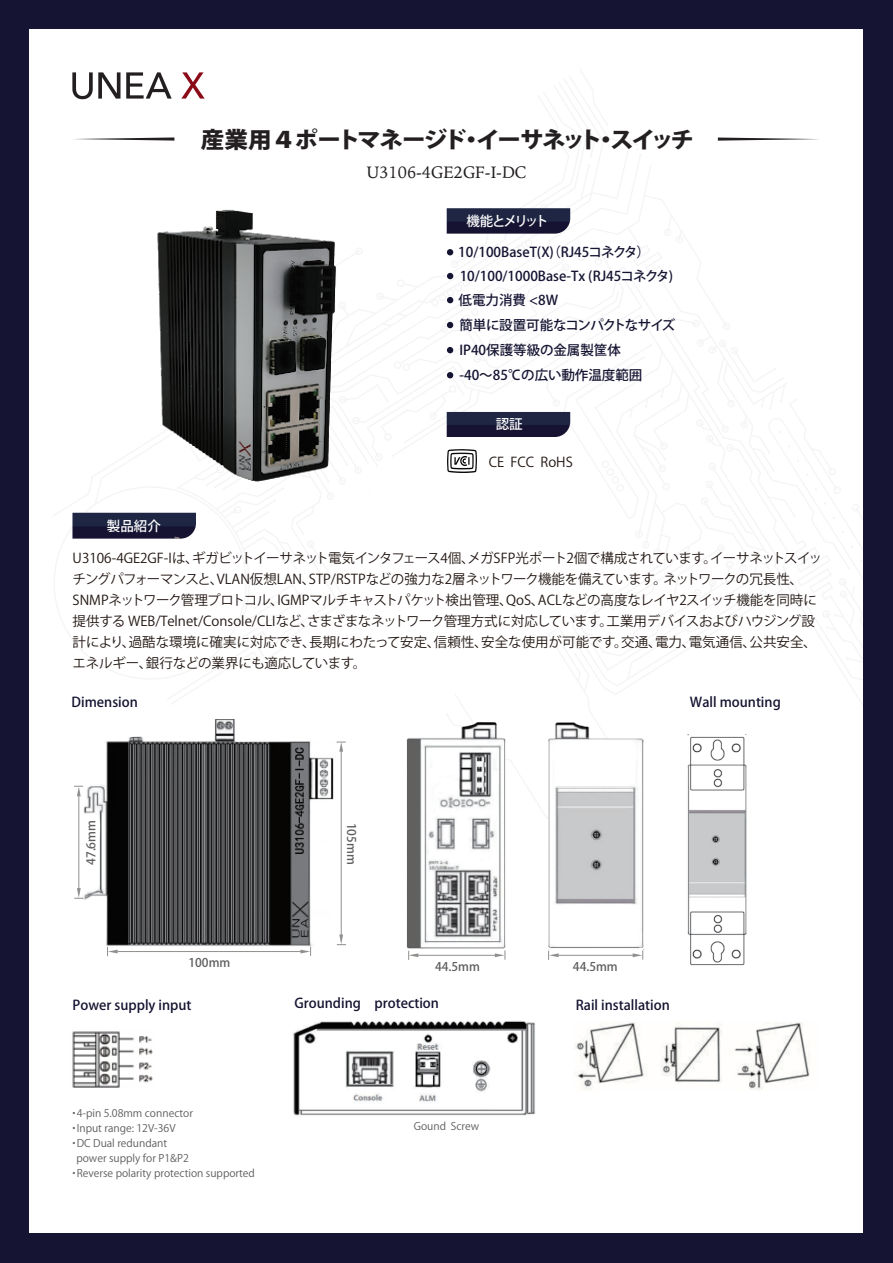
<style>
.page{position:relative;width:893px;height:1263px;background:#151432}
.page>*{position:absolute;margin:0;border:0;box-sizing:border-box;transform-origin:0 0}
.t1{font:800 22.5px "Koz Go Pr 6 N";letter-spacing:-.08em;color:#231f20;scale:1.05 1}
.t2{font:16.5px "Iowan Old Style";color:#231f20}
.t3{font:13.5px/21px "Koz Go Pr 6 N";letter-spacing:-.01em;color:#221713}
.t4{font:500 13.5px "Koz Go Pr 6 N";color:#151432}
.t5{font:500 13.5px "Koz Go Pr 6 N";color:#151431}
.t6{font:500 13.5px "Koz Go Pr 6 N";letter-spacing:-.04em;color:#151432}
.t7{font:500 13.5px "Koz Go Pr 6 N";letter-spacing:-.165em;color:#fff}
.t8{font:500 13.5px "Koz Go Pr 6 N";letter-spacing:-.05em;color:#fff}
.t9{font:500 12px "Koz Go Pr 6 N";color:#5e5e5e}
.t10{font:10.5px/15px "Koz Go Pr 6 N";color:#5e5e5e}
</style>
<div class="page">
<div style="left:30px;top:30px;width:833px;height:1203px;background:#fff"></div>
<img style="left:575px;top:1022px;width:235px;height:68px">
<img style="left:293px;top:1021px;width:242px;height:95px">
<img style="left:72px;top:1031px;width:81px;height:56px">
<img style="left:687px;top:734px;width:60px;height:232px">
<hr style="left:418px;top:955px;width:77px;height:1px;background:#918f8d">
<svg style="left:495px;top:950px;width:11px;height:10px"></svg>
<svg style="left:408px;top:951px;width:10px;height:9px"></svg>
<img style="left:407px;top:722px;width:98px;height:227px">
<img style="left:548px;top:722px;width:95px;height:226px">
<hr style="left:559px;top:955px;width:74px;height:1px;background:#918f8d">
<svg style="left:633px;top:950px;width:10px;height:10px"></svg>
<svg style="left:548px;top:951px;width:11px;height:9px"></svg>
<img style="left:74px;top:719px;width:272px;height:238px">
<hr style="left:118px;top:951px;width:183px;height:1px;background:#918f8d">
<svg style="left:107px;top:947px;width:11px;height:9px"></svg>
<svg style="left:300px;top:947px;width:11px;height:9px"></svg>
<hr style="left:341px;top:751px;width:1px;height:184px;background:#918f8d">
<svg style="left:337px;top:934px;width:9px;height:11px"></svg>
<svg style="left:337px;top:742px;width:9px;height:10px"></svg>
<hr style="left:78px;top:796px;width:1px;height:93px;background:#918f8d">
<svg style="left:74px;top:786px;width:9px;height:10px"></svg>
<svg style="left:74px;top:888px;width:9px;height:11px"></svg>
<svg style="left:72px;top:72px;width:746px;height:467px"></svg>
<h1 class="t1" style="left:201px;top:127px;width:471px">産業用４ポートマネージド・イーサネット・スイッチ</h1>
<p class="t2" style="left:366px;top:158px;width:162px">U3106-4GE2GF-I-DC</p>
<p class="t7" style="left:466px;top:213px;width:84px">機能とメリット</p>
<p class="t4" style="left:458px;top:245px;width:193px">10/100BaseT(X)（RJ45コネクタ）</p>
<p class="t4" style="left:460px;top:268px;width:215px">10/100/1000Base-Tx (RJ45コネクタ)</p>
<p class="t4" style="left:459px;top:292px;width:101px">低電力消費 &lt;8W</p>
<p class="t6" style="left:459px;top:317px;width:218px">簡単に設置可能なコンパクトなサイズ</p>
<p class="t4" style="left:459px;top:343px;width:163px">IP40保護等級の金属製筐体</p>
<p class="t4" style="left:459px;top:368px;width:184px">-40～85℃の広い動作温度範囲</p>
<p class="t8" style="left:496px;top:417px;width:28px">認証</p>
<p class="t8" style="left:107px;top:518px;width:55px">製品紹介</p>
<p class="t3" style="left:489px;top:451px;width:86px">CE FCC RoHS</p>
<p class="t3" style="left:72px;top:548px;width:751px">U3106-4GE2GF-Iは、ギガビットイーサネット電気インタフェース4個、メガSFP光ポート2個で構成されています。イーサネットスイッチングパフォーマンスと、VLAN仮想LAN、STP/RSTPなどの強力な2層ネットワーク機能を備えています。ネットワークの冗長性、SNMPネットワーク管理プロトコル、IGMPマルチキャストパケット検出管理、QoS、ACLなどの高度なレイヤ2スイッチ機能を同時に提供する WEB/Telnet/Console/CLIなど、さまざまなネットワーク管理方式に対応しています。工業用デバイスおよびハウジング設計により、過酷な環境に確実に対応でき、長期にわたって安定、信頼性、安全な使用が可能です。交通、電力、電気通信、公共安全、エネルギー、銀行などの業界にも適応しています。</p>
<p class="t5" style="left:72px;top:694px;width:68px">Dimension</p>
<p class="t5" style="left:690px;top:694px;width:92px">Wall mounting</p>
<p class="t9" style="left:84px;top:865px;width:46px;rotate:-90deg">47.6mm</p>
<p class="t9" style="left:358px;top:822px;width:43px;rotate:90deg">105mm</p>
<p class="t9" style="left:188px;top:956px;width:43px">100mm</p>
<p class="t9" style="left:435px;top:959px;width:46px">44.5mm</p>
<p class="t9" style="left:573px;top:959px;width:46px">44.5mm</p>
<p class="t5" style="left:73px;top:998px;width:120px">Power supply input</p>
<p class="t5" style="left:295px;top:996px;width:146px">Grounding　protection</p>
<p class="t5" style="left:576px;top:997px;width:96px">Rail installation</p>
<p class="t10" style="left:69px;top:1105px;width:126px">・4-pin 5.08mm connector・Input range: 12V-36V・DC Dual redundant</p>
<p class="t10" style="left:69px;top:1150px;width:188px;text-indent:8px">power supply for P1&amp;P2<br>・Reverse polarity protection supported</p>
<p class="t10" style="left:414px;top:1119px;width:67px">Gound Screw</p>
</div>
